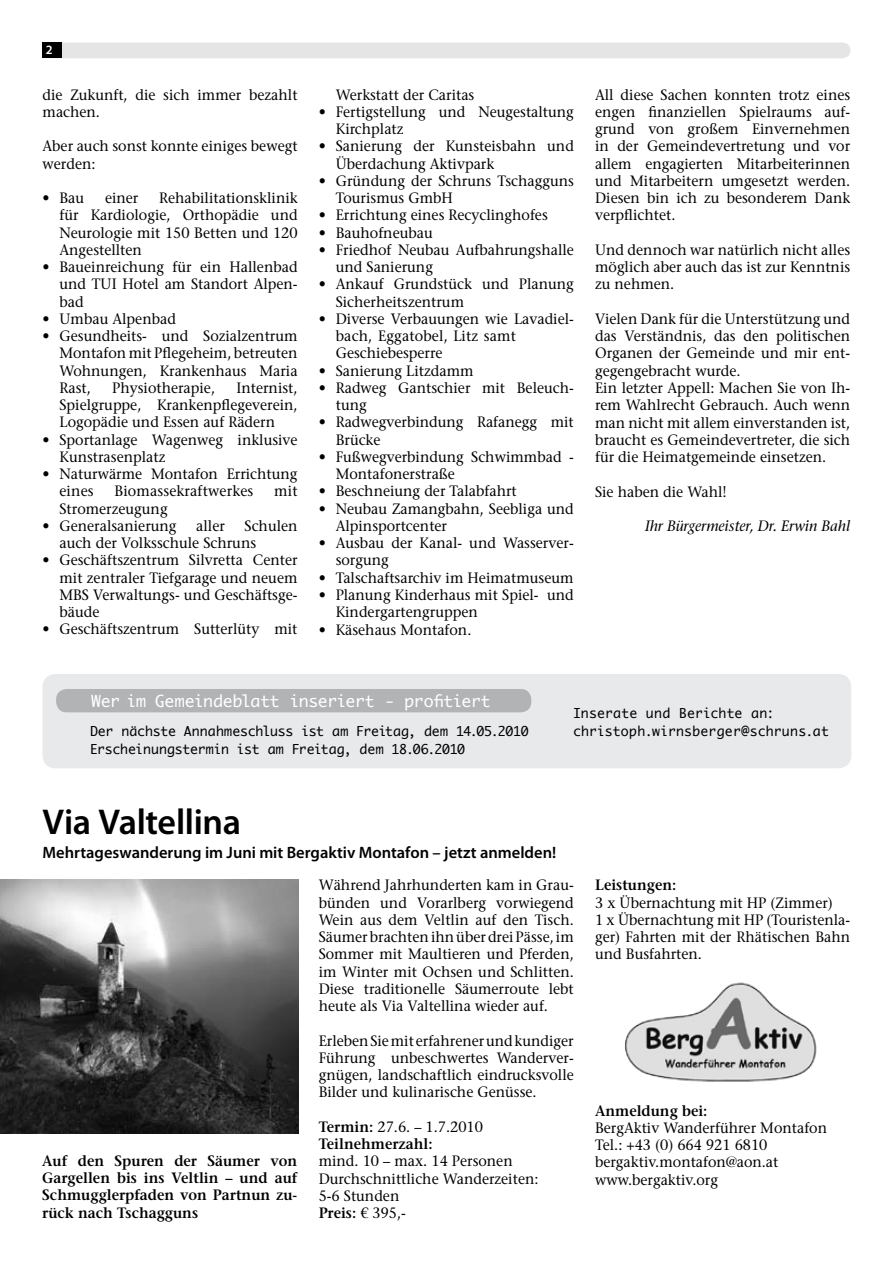
<style>
.page{position:relative;width:893px;height:1263px;background:#fff}
.page>*{position:absolute;margin:0;border:0;box-sizing:border-box;transform-origin:0 0}
.t1{font:600 36px "Myriad Pro";letter-spacing:-.01em;color:#000}
.t2{font:600 16.5px "Myriad Pro";color:#000}
.t3{font:15.9px "Monaco";letter-spacing:-.025em;color:#fff;scale:1.04 1}
.t4{font:15px/17.2px "Stone Serif LT";color:#000;scale:.95 1}
.t5{font:600 15px/17.2px "Stone Serif LT";color:#000;text-align:justify;scale:.95 1}
.t6{font:italic 15px "Stone Serif LT";color:#000;scale:.95 1}
.t7{font:13.05px "Monaco";color:#000}
.t8{font:600 12.75px "Myriad Pro";color:#fff}
.s1{font-weight:400}
.s2{font-weight:600}
</style>
<div class="page">
<div style="left:62px;top:43px;width:788px;height:15px;background:#e5e5e6"></div>
<div style="left:43px;top:43px;width:19px;height:15px;background:#000"></div>
<img style="left:0;top:880px;width:299px;height:254px">
<img style="left:625px;top:982px;width:192px;height:100px">
<div style="left:43px;top:674px;width:808px;height:94px;background:#e8e9ea;border-radius:13px"></div>
<div style="left:56px;top:689px;width:475px;height:23px;background:#b1b3b4;border-radius:11px"></div>
<p class="t8" style="left:46px;top:43px;width:8px">2</p>
<p class="t4" style="left:43px;top:86px;width:270px">die Zukunft, die sich immer bezahlt machen.</p>
<p class="t4" style="left:43px;top:138px;width:270px">Aber auch sonst konnte einiges bewegt werden:</p>
<p class="t4" style="left:43px;top:189px;width:45px">• Bau</p>
<p class="t4" style="left:105px;top:189px;width:37px">einer</p>
<p class="t4" style="left:60px;top:189px;width:252px;text-align:justify;text-indent:100px">Rehabilitationsklinik für Kardiologie, Orthopädie und Neurologie mit 150 Betten und 120<br>Angestellten</p>
<p class="t4" style="left:60px;top:258px;width:252px;text-align:justify;text-indent:-17px">• Baueinreichung für ein Hallenbad und TUI Hotel am Standort Alpen&shy;bad</p>
<p class="t4" style="left:42px;top:310px;width:142px">• Umbau Alpenbad</p>
<p class="t4" style="left:59px;top:327px;width:252px;text-align:justify;text-indent:-17px">• Gesundheits- und Sozialzentrum Montafon mit Pflegeheim, betreuten Wohnungen, Krankenhaus Maria Rast,</p>
<p class="t4" style="left:112px;top:379px;width:110px">Physiotherapie,</p>
<p class="t4" style="left:59px;top:379px;width:252px;text-align:justify;text-indent:177px">Internist, Spielgruppe, Krankenpflegeverein, Logopädie und Essen auf Rädern</p>
<p class="t4" style="left:59px;top:431px;width:252px;text-indent:-17px">• Sportanlage Wagenweg inklusive<br>Kunstrasenplatz</p>
<p class="t4" style="left:59px;top:465px;width:252px;text-indent:-17px">• Naturwärme Montafon Errichtung eines</p>
<p class="t4" style="left:114px;top:483px;width:148px">Biomassekraftwerkes</p>
<p class="t4" style="left:274px;top:483px;width:26px">mit</p>
<p class="t4" style="left:59px;top:500px;width:115px">Stromerzeugung</p>
<p class="t4" style="left:42px;top:517px;width:143px">• Generalsanierung</p>
<p class="t4" style="left:196px;top:517px;width:32px">aller</p>
<p class="t4" style="left:59px;top:517px;width:252px;text-indent:185px">Schulen auch der Volksschule Schruns</p>
<p class="t4" style="left:59px;top:552px;width:252px;text-align:justify;text-indent:-17px">• Geschäftszentrum Silvretta Center mit zentraler Tiefgarage und neuem MBS Verwaltungs- und Geschäftsge&shy;bäude</p>
<p class="t4" style="left:42px;top:621px;width:270px">• Geschäftszentrum Sutterlüty mit</p>
<p class="t4" style="left:336px;top:86px;width:147px">Werkstatt der Caritas</p>
<p class="t4" style="left:336px;top:103px;width:252px;text-indent:-17px">• Fertigstellung und Neugestaltung<br>Kirchplatz</p>
<p class="t4" style="left:336px;top:138px;width:252px;text-indent:-17px">• Sanierung der Kunsteisbahn und<br>Überdachung Aktivpark</p>
<p class="t4" style="left:336px;top:172px;width:252px;text-indent:-17px">• Gründung der Schruns Tschagguns<br>Tourismus GmbH</p>
<p class="t4" style="left:319px;top:207px;width:243px">• Errichtung eines Recyclinghofes</p>
<p class="t4" style="left:319px;top:224px;width:121px">• Bauhofneubau</p>
<p class="t4" style="left:336px;top:241px;width:252px;text-indent:-17px">• Friedhof Neubau Aufbahrungshalle und Sanierung</p>
<p class="t4" style="left:336px;top:276px;width:252px;text-indent:-17px">• Ankauf Grundstück und Planung<br>Sicherheitszentrum</p>
<p class="t4" style="left:336px;top:310px;width:252px;text-indent:-17px">• Diverse Verbauungen wie Lavadiel&shy;bach, Eggatobel, Litz samt<br>Geschiebesperre</p>
<p class="t4" style="left:319px;top:362px;width:165px">• Sanierung Litzdamm</p>
<p class="t4" style="left:336px;top:379px;width:252px;text-indent:-17px">• Radweg Gantschier mit Beleuch&shy;tung</p>
<p class="t4" style="left:336px;top:414px;width:252px;text-indent:-17px">• Radwegverbindung Rafanegg mit<br>Brücke</p>
<p class="t4" style="left:336px;top:448px;width:252px;text-indent:-17px">• Fußwegverbindung Schwimmbad -<br>Montafonerstraße</p>
<p class="t4" style="left:319px;top:483px;width:210px">• Beschneiung der Talabfahrt</p>
<p class="t4" style="left:336px;top:500px;width:252px;text-indent:-17px">• Neubau Zamangbahn, Seebliga und<br>Alpinsportcenter</p>
<p class="t4" style="left:336px;top:534px;width:252px;text-indent:-17px">• Ausbau der Kanal- und Wasserver&shy;sorgung</p>
<p class="t4" style="left:319px;top:569px;width:270px">• Talschaftsarchiv im Heimatmuseum</p>
<p class="t4" style="left:336px;top:586px;width:252px;text-indent:-17px">• Planung Kinderhaus mit Spiel- und<br>Kindergartengruppen</p>
<p class="t4" style="left:319px;top:621px;width:162px">• Käsehaus Montafon.</p>
<p class="t4" style="left:595px;top:86px;width:270px;text-align:justify">All diese Sachen konnten trotz eines engen finanziellen Spielraums auf&shy;grund von großem Einvernehmen in der Gemeindevertretung und vor allem engagierten Mitarbeiterinnen und Mitarbeitern umgesetzt werden.<br>Diesen bin ich zu besonderem Dank verpflichtet.</p>
<p class="t4" style="left:595px;top:241px;width:270px;text-align:justify">Und dennoch war natürlich nicht alles möglich aber auch das ist zur Kenntnis zu nehmen.</p>
<p class="t4" style="left:595px;top:310px;width:270px">Vielen Dank für die Unterstützung und das Verständnis, das den politischen Organen der Gemeinde und mir ent&shy;gegengebracht wurde.<br>Ein letzter Appell: Machen Sie von Ih&shy;rem Wahlrecht Gebrauch. Auch wenn man nicht mit allem einverstanden ist, braucht es Gemeindevertreter, die sich für die Heimatgemeinde einsetzen.</p>
<p class="t4" style="left:595px;top:483px;width:140px">Sie haben die Wahl!</p>
<p class="t6" style="left:645px;top:517px;width:217px">Ihr Bürgermeister, Dr. Erwin Bahl</p>
<p class="t3" style="left:91px;top:687px;width:386px">Wer im Gemeindeblatt inseriert - profitiert</p>
<p class="t7" style="left:573px;top:702px;width:203px">Inserate und Berichte an:</p>
<p class="t7" style="left:90px;top:719px;width:440px">Der nächste Annahmeschluss ist am Freitag, dem 14.05.2010</p>
<p class="t7" style="left:573px;top:720px;width:257px">christoph.wirnsberger@schruns.at</p>
<p class="t7" style="left:90px;top:737px;width:377px">Erscheinungstermin ist am Freitag, dem 18.06.2010</p>
<h1 class="t1" style="left:43px;top:802px;width:200px">Via Valtellina</h1>
<p class="t2" style="left:43px;top:843px;width:515px">Mehrtageswanderung im Juni mit Bergaktiv Montafon – jetzt anmelden!</p>
<p class="t5" style="left:42px;top:1152px;width:270px">Auf den Spuren der Säumer von Gargellen bis ins Veltlin – und auf Schmugglerpfaden von Partnun zu&shy;rück nach Tschagguns</p>
<p class="t4" style="left:319px;top:876px;width:270px;text-align:justify">Während Jahrhunderten kam in Grau&shy;bünden und Vorarlberg vorwiegend Wein aus dem Veltlin auf den Tisch.<br>Säumer brachten ihn über drei Pässe, im Sommer mit Maultieren und Pferden, im Winter mit Ochsen und Schlitten.<br>Diese traditionelle Säumerroute lebt heute als Via Valtellina wieder auf.</p>
<p class="t4" style="left:319px;top:1032px;width:270px;text-align:justify">Erleben Sie mit erfahrener und kundiger Führung unbeschwertes Wanderver&shy;gnügen, landschaftlich eindrucksvolle Bilder und kulinarische Genüsse.</p>
<p class="t5" style="left:319px;top:1118px;width:174px">Termin: <span class="s1">27.6. – 1.7.2010<br></span>Teilnehmerzahl:</p>
<p class="t4" style="left:319px;top:1153px;width:233px">mind. 10 – max. 14 Personen<br>Durchschnittliche Wanderzeiten:<br>5-6 Stunden<br><span class="s2">Preis:</span> € 395,-</p>
<p class="t5" style="left:595px;top:877px;width:87px">Leistungen:</p>
<p class="t4" style="left:595px;top:894px;width:270px">3 x Übernachtung mit HP (Zimmer)<br>1 x Übernachtung mit HP (Touristenla&shy;ger) Fahrten mit der Rhätischen Bahn und Busfahrten.</p>
<p class="t5" style="left:595px;top:1102px;width:120px">Anmeldung bei:</p>
<p class="t4" style="left:595px;top:1119px;width:246px">BergAktiv Wanderführer Montafon<br>Tel.: +43 (0) 664 921 6810 bergaktiv.montafon@aon.at www.bergaktiv.org</p>
</div>
